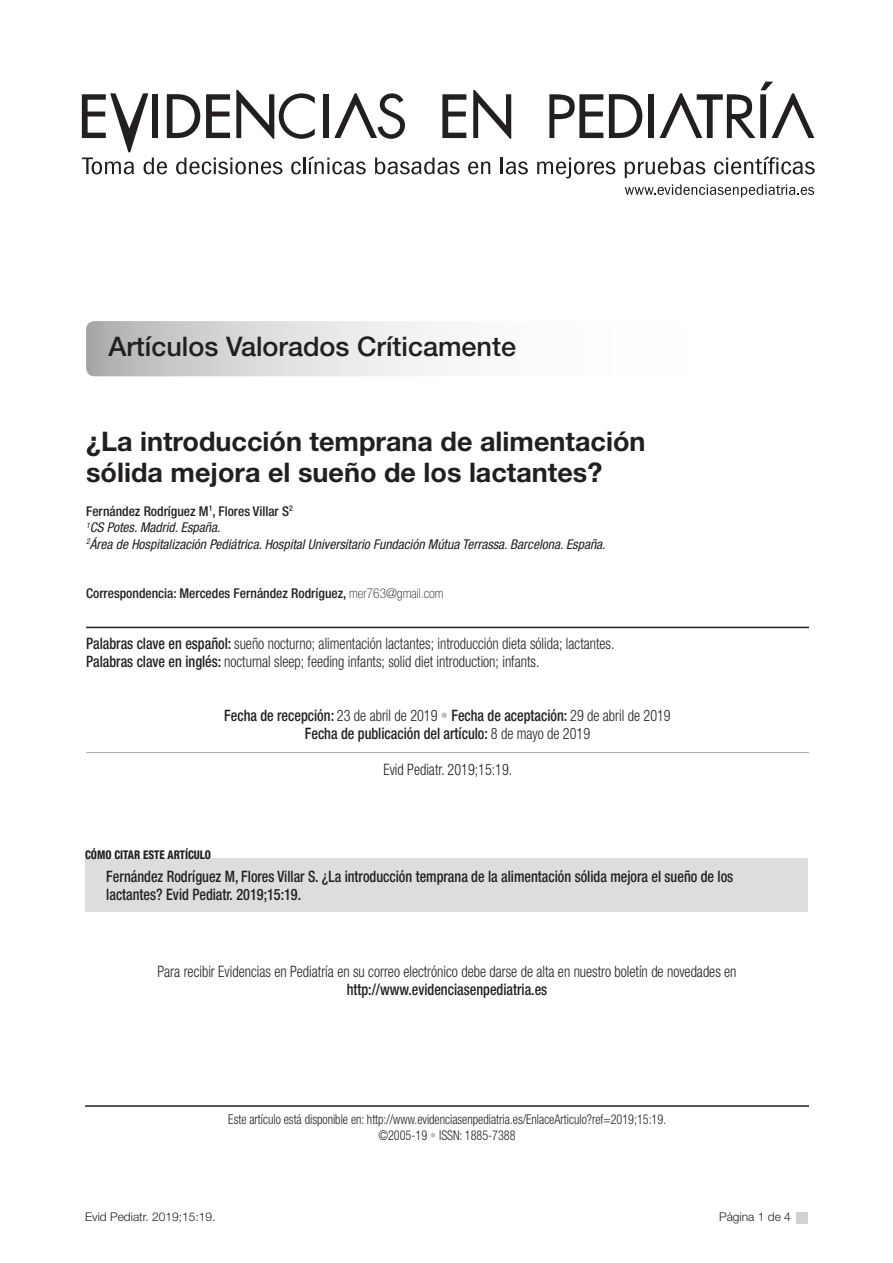
<style>
.page{position:relative;width:893px;height:1263px;background:#fff}
.page>*{position:absolute;margin:0;border:0;box-sizing:border-box;transform-origin:0 0}
.t1{font:700 27px/31.5px "Helvetica Neue LT Std";color:#231f20}
.t2{font:500 27px "Helvetica Neue";color:#231f20}
.t3{font:300 condensed 15.75px "Helvetica Neue LT Std";color:#231f20;scale:.9 1}
.t4{font:500 condensed 15.75px/18px "Helvetica Neue LT Std";color:#231f20;scale:.9 1}
.t5{font:300 condensed 13.5px/16.5px "Helvetica Neue LT Std";color:#231f20;text-align:center;scale:.9 1}
.t6{font:italic condensed 13.5px "Helvetica Neue LT Std";color:#231f20}
.t7{font:500 condensed 13.5px "Helvetica Neue LT Std";color:#231f20}
.t8{font:300 12px "Helvetica Neue";color:#231f20}
.t9{font:800 condensed 12px "Helvetica Neue LT Std";color:#231f20;scale:.9 1}
.s1{font-weight:100}
.s2{font-weight:500}
.s3{font-weight:300}
.s4{font-weight:300;color:#bcbdc0}
.s5{color:#bcbdc0}
</style>
<div class="page">
<div style="left:797px;top:1212px;width:11px;height:11px;background:#d1d2d4"></div>
<svg style="left:537px;top:158px;width:78px;height:20px"></svg>
<svg style="left:625px;top:157px;width:80px;height:21px"></svg>
<svg style="left:714px;top:156px;width:101px;height:18px"></svg>
<svg style="left:625px;top:184px;width:189px;height:13px"></svg>
<svg style="left:549px;top:94px;width:54px;height:44px"></svg>
<div style="left:648px;top:94px;width:6px;height:44px;background:#231f20"></div>
<svg style="left:609px;top:94px;width:33px;height:44px"></svg>
<svg style="left:660px;top:82px;width:154px;height:56px"></svg>
<svg style="left:82px;top:90px;width:446px;height:84px"></svg>
<svg style="left:86px;top:321px;width:723px;height:55px"></svg>
<hr style="left:86px;top:627px;width:723px;height:1px;background:#231f20">
<hr style="left:86px;top:752px;width:723px;height:1px;background:#a8a9ad">
<div style="left:85px;top:858px;width:723px;height:54px;background:#dcdddf"></div>
<hr style="left:85px;top:1105px;width:724px;height:2px;background:#231f20">
<p class="t2" style="left:108px;top:330px;width:409px">Artículos Valorados Críticamente</p>
<p class="t1" style="left:86px;top:425px;width:561px">¿La introducción temprana de alimentación sólida mejora el sueño de los lactantes?</p>
<p class="t7" style="left:86px;top:503px;width:208px">Fernández Rodríguez M<sup>1</sup>, Flores Villar S<sup>2</sup></p>
<p class="t6" style="left:86px;top:520px;width:136px"><sup>1</sup>CS Potes. Madrid. España.</p>
<p class="t6" style="left:86px;top:536px;width:521px"><sup>2</sup>Área de Hospitalización Pediátrica. Hospital Universitario Fundación Mútua Terrassa. Barcelona. España.</p>
<p class="t7" style="left:86px;top:586px;width:359px">Correspondencia: Mercedes Fernández Rodríguez, <span class="s1">mer763@gmail.com</span></p>
<p class="t3" style="left:86px;top:635px;width:589px"><span class="s2">Palabras clave en español:</span> sueño nocturno; alimentación lactantes; introducción dieta sólida; lactantes.</p>
<p class="t3" style="left:86px;top:653px;width:505px"><span class="s2">Palabras clave en inglés:</span> nocturnal sleep; feeding infants; solid diet introduction; infants.</p>
<p class="t4" style="left:224px;top:707px;width:498px">Fecha de recepción: <span class="s3">23 de abril de 2019</span> <span class="s4">•</span> Fecha de aceptación: <span class="s3">29 de abril de 2019</span></p>
<p class="t4" style="left:305px;top:725px;width:318px">Fecha de publicación del artículo: <span class="s3">8 de mayo de 2019</span></p>
<p class="t3" style="left:383px;top:761px;width:145px">Evid Pediatr. 2019;15:19.</p>
<p class="t9" style="left:85px;top:847px;width:141px">CÓMO CITAR ESTE ARTÍCULO</p>
<p class="t4" style="left:106px;top:867px;width:698px">Fernández Rodríguez M, Flores Villar S. ¿La introducción temprana de la alimentación sólida mejora el sueño de los lactantes? Evid Pediatr. 2019;15:19.</p>
<p class="t3" style="left:157px;top:962px;width:645px">Para recibir Evidencias en Pediatría en su correo electrónico debe darse de alta en nuestro boletín de novedades en</p>
<p class="t4" style="left:347px;top:980px;width:224px">http://www.evidenciasenpediatria.es</p>
<p class="t5" style="left:228px;top:1111px;width:488px">Este artículo está disponible en: http://www.evidenciasenpediatria.es/EnlaceArticulo?ref=2019;15:19. ©2005-19 <span class="s5">•</span> ISSN: 1885-7388</p>
<p class="t8" style="left:85px;top:1210px;width:132px">Evid Pediatr. 2019;15:19.</p>
<p class="t8" style="left:719px;top:1210px;width:73px">Página 1 de 4</p>
</div>
